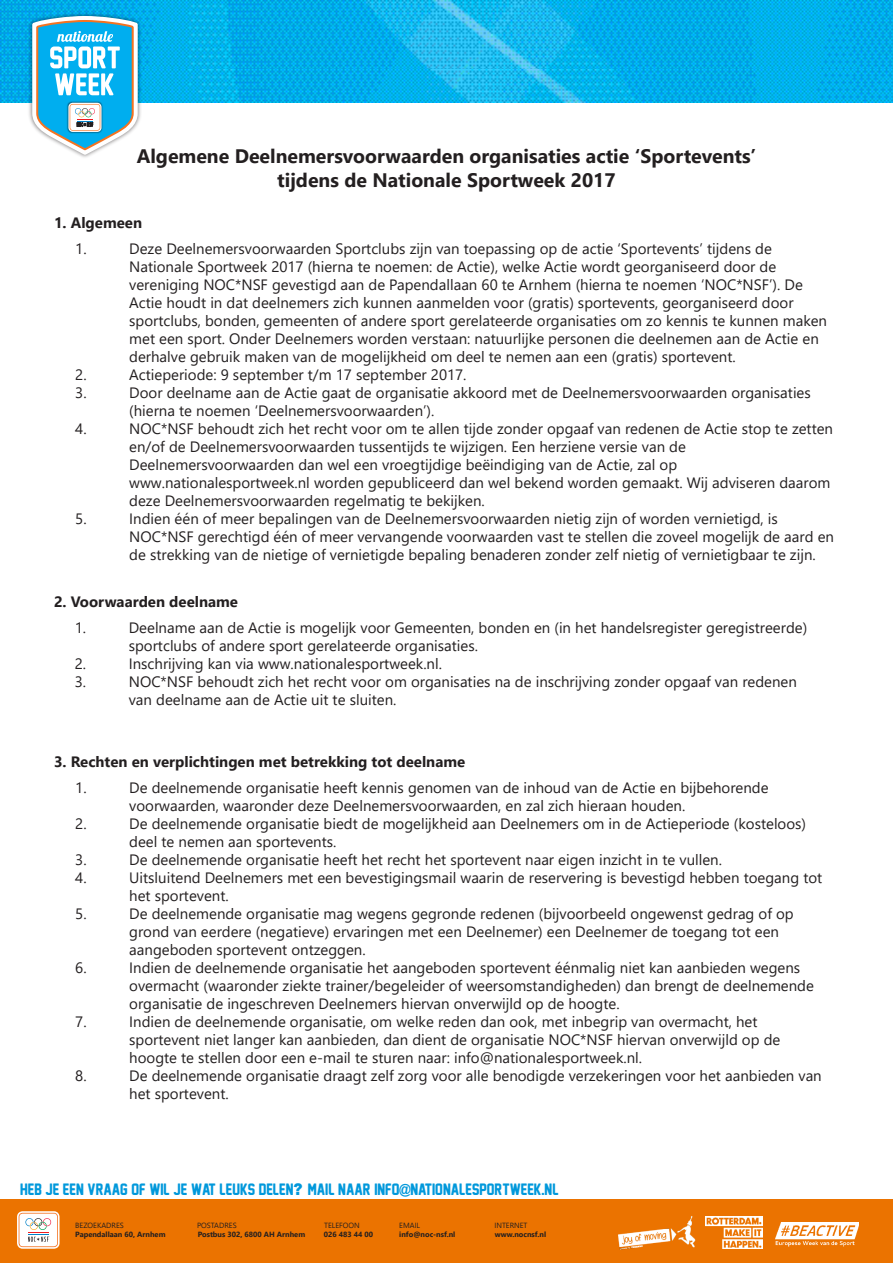
<style>
.page{position:relative;width:893px;height:1263px;background:#fff}
.page>*{position:absolute;margin:0;border:0;box-sizing:border-box;transform-origin:0 0}
.t1{font:700 19.5px "Segoe UI";color:#231f20}
.t2{font:15px "Segoe UI";color:#231f20}
.t3{font:700 15px "Segoe UI";color:#231f20}
.t4{font:15px "New Athletic M54";color:#0098db}
.t5{font:700 7.5px "Segoe UI";color:#231f20}
.t6{font:7.5px "Segoe UI";color:#231f20}
.s1{font-family:"Arial";font-weight:900;font-size:16.05px}
.s2{font-family:"Arial";font-weight:900;font-size:15.15px}
</style>
<div class="page">
<img style="left:0;top:0;width:893px;height:102px">
<img style="left:27px;top:11px;width:114px;height:147px">
<svg style="left:32px;top:16px;width:106px;height:139px"></svg>
<div style="left:0;top:1199px;width:893px;height:64px;background:#eb7300"></div>
<img style="left:618px;top:1216px;width:77px;height:33px">
<img style="left:776px;top:1222px;width:83px;height:25px">
<img style="left:706px;top:1216px;width:57px;height:32px">
<svg style="left:17px;top:1211px;width:43px;height:38px;background:#eedfd5"></svg>
<p class="t1" style="left:137px;top:141px;width:621px">Algemene Deelnemersvoorwaarden organisaties actie ‘Sportevents’</p>
<p class="t1" style="left:277px;top:164px;width:340px">tijdens de Nationale Sportweek 2017</p>
<p class="t3" style="left:54px;top:211px;width:90px">1. Algemeen</p>
<p class="t2" style="left:75px;top:237px;width:13px">1.</p>
<p class="t2" style="left:129px;top:237px;width:644px">Deze Deelnemersvoorwaarden Sportclubs zijn van toepassing op de actie ‘Sportevents’ tijdens de</p>
<p class="t2" style="left:129px;top:255px;width:648px">Nationale Sportweek 2017 (hierna te noemen: de Actie), welke Actie wordt georganiseerd door de</p>
<p class="t2" style="left:129px;top:273px;width:675px">vereniging NOC*NSF gevestigd aan de Papendallaan 60 te Arnhem (hierna te noemen ‘NOC*NSF’). De</p>
<p class="t2" style="left:129px;top:291px;width:666px">Actie houdt in dat deelnemers zich kunnen aanmelden voor (gratis) sportevents, georganiseerd door</p>
<p class="t2" style="left:129px;top:309px;width:699px">sportclubs, bonden, gemeenten of andere sport gerelateerde organisaties om zo kennis te kunnen maken</p>
<p class="t2" style="left:129px;top:327px;width:691px">met een sport. Onder Deelnemers worden verstaan: natuurlijke personen die deelnemen aan de Actie en</p>
<p class="t2" style="left:129px;top:345px;width:608px">derhalve gebruik maken van de mogelijkheid om deel te nemen aan een (gratis) sportevent.</p>
<p class="t2" style="left:75px;top:363px;width:13px">2.</p>
<p class="t2" style="left:129px;top:363px;width:339px">Actieperiode: 9 september t/m 17 september 2017.</p>
<p class="t2" style="left:75px;top:381px;width:13px">3.</p>
<p class="t2" style="left:129px;top:381px;width:683px">Door deelname aan de Actie gaat de organisatie akkoord met de Deelnemersvoorwaarden organisaties</p>
<p class="t2" style="left:129px;top:399px;width:307px">(hierna te noemen ‘Deelnemersvoorwaarden’).</p>
<p class="t2" style="left:75px;top:417px;width:13px">4.</p>
<p class="t2" style="left:129px;top:417px;width:705px">NOC*NSF behoudt zich het recht voor om te allen tijde zonder opgaaf van redenen de Actie stop te zetten</p>
<p class="t2" style="left:129px;top:435px;width:558px">en/of de Deelnemersvoorwaarden tussentijds te wijzigen. Een herziene versie van de</p>
<p class="t2" style="left:129px;top:453px;width:549px">Deelnemersvoorwaarden dan wel een vroegtijdige beëindiging van de Actie, zal op</p>
<p class="t2" style="left:129px;top:471px;width:703px">www.nationalesportweek.nl worden gepubliceerd dan wel bekend worden gemaakt. Wij adviseren daarom</p>
<p class="t2" style="left:129px;top:489px;width:357px">deze Deelnemersvoorwaarden regelmatig te bekijken.</p>
<p class="t2" style="left:75px;top:507px;width:13px">5.</p>
<p class="t2" style="left:129px;top:507px;width:650px">Indien één of meer bepalingen van de Deelnemersvoorwaarden nietig zijn of worden vernietigd, is</p>
<p class="t2" style="left:129px;top:525px;width:706px">NOC*NSF gerechtigd één of meer vervangende voorwaarden vast te stellen die zoveel mogelijk de aard en</p>
<p class="t2" style="left:129px;top:543px;width:688px">de strekking van de nietige of vernietigde bepaling benaderen zonder zelf nietig of vernietigbaar te zijn.</p>
<p class="t3" style="left:54px;top:589px;width:186px">2. Voorwaarden deelname</p>
<p class="t2" style="left:75px;top:615px;width:13px">1.</p>
<p class="t2" style="left:129px;top:615px;width:680px">Deelname aan de Actie is mogelijk voor Gemeenten, bonden en (in het handelsregister geregistreerde)</p>
<p class="t2" style="left:129px;top:633px;width:351px">sportclubs of andere sport gerelateerde organisaties.</p>
<p class="t2" style="left:75px;top:651px;width:13px">2.</p>
<p class="t2" style="left:129px;top:651px;width:315px">Inschrijving kan via www.nationalesportweek.nl.</p>
<p class="t2" style="left:75px;top:669px;width:13px">3.</p>
<p class="t2" style="left:129px;top:669px;width:670px">NOC*NSF behoudt zich het recht voor om organisaties na de inschrijving zonder opgaaf van redenen</p>
<p class="t2" style="left:129px;top:687px;width:269px">van deelname aan de Actie uit te sluiten.</p>
<p class="t3" style="left:54px;top:750px;width:413px">3. Rechten en verplichtingen met betrekking tot deelname</p>
<p class="t2" style="left:75px;top:776px;width:13px">1.</p>
<p class="t2" style="left:129px;top:776px;width:641px">De deelnemende organisatie heeft kennis genomen van de inhoud van de Actie en bijbehorende</p>
<p class="t2" style="left:129px;top:794px;width:558px">voorwaarden, waaronder deze Deelnemersvoorwaarden, en zal zich hieraan houden.</p>
<p class="t2" style="left:75px;top:812px;width:13px">2.</p>
<p class="t2" style="left:129px;top:812px;width:678px">De deelnemende organisatie biedt de mogelijkheid aan Deelnemers om in de Actieperiode (kosteloos)</p>
<p class="t2" style="left:129px;top:830px;width:209px">deel te nemen aan sportevents.</p>
<p class="t2" style="left:75px;top:848px;width:13px">3.</p>
<p class="t2" style="left:129px;top:848px;width:594px">De deelnemende organisatie heeft het recht het sportevent naar eigen inzicht in te vullen.</p>
<p class="t2" style="left:75px;top:866px;width:13px">4.</p>
<p class="t2" style="left:129px;top:866px;width:695px">Uitsluitend Deelnemers met een bevestigingsmail waarin de reservering is bevestigd hebben toegang tot</p>
<p class="t2" style="left:129px;top:884px;width:101px">het sportevent.</p>
<p class="t2" style="left:75px;top:902px;width:13px">5.</p>
<p class="t2" style="left:129px;top:902px;width:666px">De deelnemende organisatie mag wegens gegronde redenen (bijvoorbeeld ongewenst gedrag of op</p>
<p class="t2" style="left:129px;top:920px;width:651px">grond van eerdere (negatieve) ervaringen met een Deelnemer) een Deelnemer de toegang tot een</p>
<p class="t2" style="left:129px;top:938px;width:238px">aangeboden sportevent ontzeggen.</p>
<p class="t2" style="left:75px;top:956px;width:13px">6.</p>
<p class="t2" style="left:129px;top:956px;width:673px">Indien de deelnemende organisatie het aangeboden sportevent éénmalig niet kan aanbieden wegens</p>
<p class="t2" style="left:129px;top:974px;width:686px">overmacht (waaronder ziekte trainer/begeleider of weersomstandigheden) dan brengt de deelnemende</p>
<p class="t2" style="left:129px;top:992px;width:492px">organisatie de ingeschreven Deelnemers hiervan onverwijld op de hoogte.</p>
<p class="t2" style="left:75px;top:1010px;width:13px">7.</p>
<p class="t2" style="left:129px;top:1010px;width:630px">Indien de deelnemende organisatie, om welke reden dan ook, met inbegrip van overmacht, het</p>
<p class="t2" style="left:129px;top:1028px;width:653px">sportevent niet langer kan aanbieden, dan dient de organisatie NOC*NSF hiervan onverwijld op de</p>
<p class="t2" style="left:129px;top:1046px;width:514px">hoogte te stellen door een e-mail te sturen naar: info@nationalesportweek.nl.</p>
<p class="t2" style="left:75px;top:1064px;width:13px">8.</p>
<p class="t2" style="left:129px;top:1064px;width:694px">De deelnemende organisatie draagt zelf zorg voor alle benodigde verzekeringen voor het aanbieden van</p>
<p class="t2" style="left:129px;top:1082px;width:101px">het sportevent.</p>
<p class="t4" style="left:20px;top:1181px;width:540px">HEB JE EEN VRAAG OF WIL JE WAT LEUKS DELEN<span class="s1">?</span> MAIL NAAR INFO<span class="s2">@</span>NATIONALESPORTWEEK.NL</p>
<p class="t6" style="left:75px;top:1219px;width:50px">BEZOEKADRES</p>
<p class="t6" style="left:197px;top:1219px;width:41px">POSTADRES</p>
<p class="t6" style="left:324px;top:1219px;width:37px">TELEFOON</p>
<p class="t6" style="left:399px;top:1219px;width:22px">EMAIL</p>
<p class="t6" style="left:494px;top:1219px;width:35px">INTERNET</p>
<p class="t5" style="left:75px;top:1228px;width:92px">Papendallaan 60, Arnhem</p>
<p class="t5" style="left:198px;top:1228px;width:109px">Postbus 302, 6800 AH Arnhem</p>
<p class="t5" style="left:324px;top:1228px;width:51px">026 483 44 00</p>
<p class="t5" style="left:399px;top:1228px;width:58px">info@noc-nsf.nl</p>
<p class="t5" style="left:495px;top:1228px;width:53px">www.nocnsf.nl</p>
</div>
